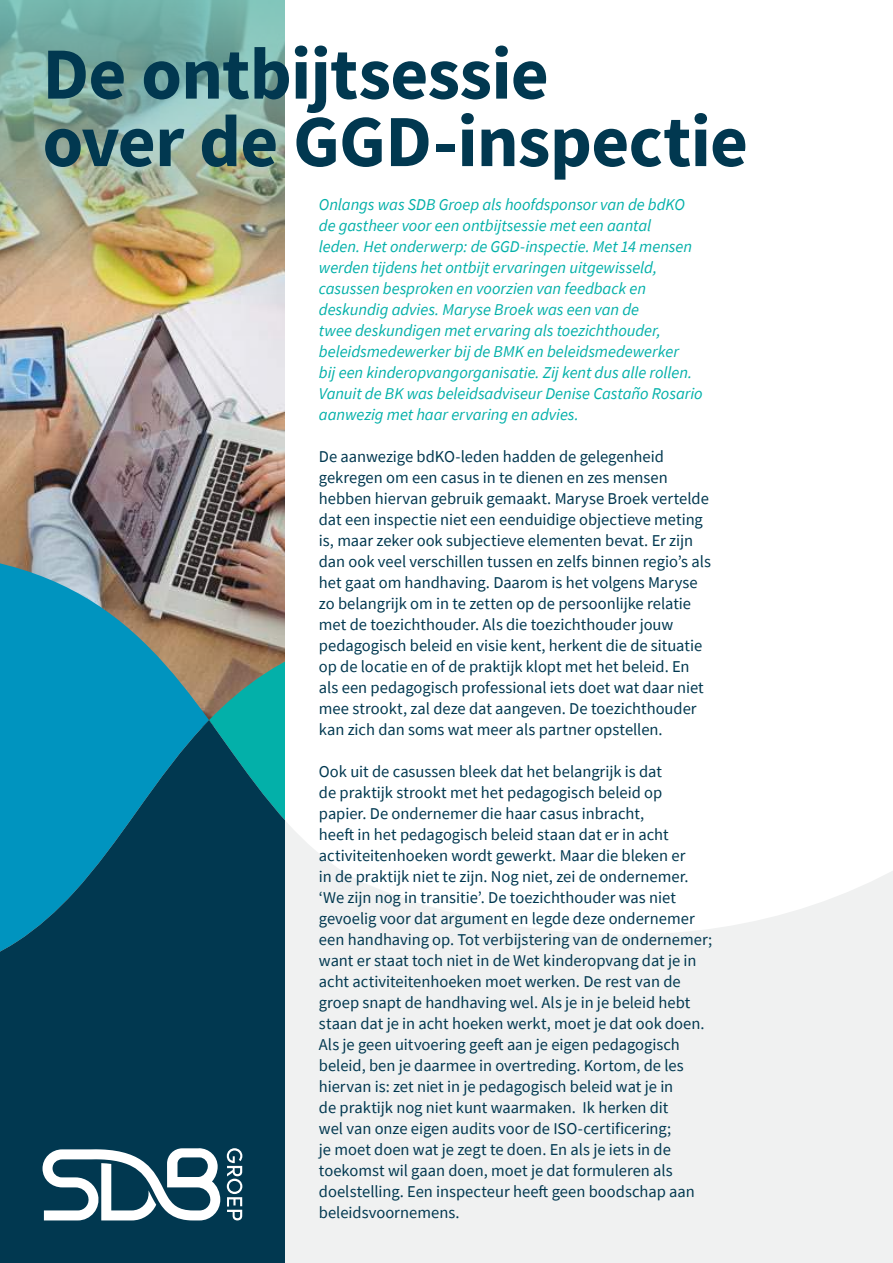
<style>
.page{position:relative;width:893px;height:1263px;background:#fff}
.page>*{position:absolute;margin:0;border:0;box-sizing:border-box;transform-origin:0 0}
.t1{font:700 73.5px/67.5px "Source Sans Pro";letter-spacing:-.01em;color:#013850}
.t2{font:16.5px/21px "Source Sans Pro";color:#013850}
.t3{font:italic 16.5px/21px "Source Sans Pro";letter-spacing:-.005em;color:#03b0a9}
</style>
<div class="page">
<img style="left:0;top:336px;width:285px;height:267px">
<svg style="left:285px;top:821px;width:608px;height:442px;fill:#f0f1f1"></svg>
<svg style="left:0;top:527px;width:209px;height:193px;background:#568795"></svg>
<svg style="left:0;top:720px;width:43px;height:543px;background:#005d7c"></svg>
<svg style="left:43px;top:603px;width:242px;height:660px;background:#175c72"></svg>
<img style="left:0;top:0;width:285px;height:336px">
<h1 class="t1" style="left:43px;top:46px;width:707px">De ontbijtsessie<br>over de GGD-inspectie</h1>
<p class="t3" style="left:319px;top:195px;width:385px">Onlangs was SDB Groep als hoofdsponsor van de bdKO de gastheer voor een ontbijtsessie met een aantal<br>leden. Het onderwerp: de GGD-inspectie. Met 14 mensen werden tijdens het ontbijt ervaringen uitgewisseld, casussen besproken en voorzien van feedback en deskundig advies. Maryse Broek was een van de<br>twee deskundigen met ervaring als toezichthouder, beleidsmedewerker bij de BMK en beleidsmedewerker<br>bij een kinderopvangorganisatie. Zij kent dus alle rollen.<br>Vanuit de BK was beleidsadviseur Denise Castaño Rosario aanwezig met haar ervaring en advies.</p>
<p class="t2" style="left:319px;top:447px;width:394px">De aanwezige bdKO-leden hadden de gelegenheid gekregen om een casus in te dienen en zes mensen hebben hiervan gebruik gemaakt. Maryse Broek vertelde dat een inspectie niet een eenduidige objectieve meting is, maar zeker ook subjectieve elementen bevat. Er zijn dan ook veel verschillen tussen en zelfs binnen regio’s als het gaat om handhaving. Daarom is het volgens Maryse zo belangrijk om in te zetten op de persoonlijke relatie met de toezichthouder. Als die toezichthouder jouw pedagogisch beleid en visie kent, herkent die de situatie op de locatie en of de praktijk klopt met het beleid. En als een pedagogisch professional iets doet wat daar niet mee strookt, zal deze dat aangeven. De toezichthouder kan zich dan soms wat meer als partner opstellen.</p>
<p class="t2" style="left:319px;top:762px;width:395px">Ook uit de casussen bleek dat het belangrijk is dat<br>de praktijk strookt met het pedagogisch beleid op papier. De ondernemer die haar casus inbracht,<br>hee昀琀 in het pedagogisch beleid staan dat er in acht activiteitenhoeken wordt gewerkt. Maar die bleken er<br>in de praktijk niet te zijn. Nog niet, zei de ondernemer. ‘We zijn nog in transitie’. De toezichthouder was niet gevoelig voor dat argument en legde deze ondernemer een handhaving op. Tot verbijstering van de ondernemer; want er staat toch niet in de Wet kinderopvang dat je in acht activiteitenhoeken moet werken. De rest van de groep snapt de handhaving wel. Als je in je beleid hebt staan dat je in acht hoeken werkt, moet je dat ook doen.<br>Als je geen uitvoering gee昀琀 aan je eigen pedagogisch beleid, ben je daarmee in overtreding. Kortom, de les hiervan is: zet niet in je pedagogisch beleid wat je in<br>de praktijk nog niet kunt waarmaken. Ik herken dit<br>wel van onze eigen audits voor de ISO-certi昀椀cering;<br>je moet doen wat je zegt te doen. En als je iets in de toekomst wil gaan doen, moet je dat formuleren als doelstelling. Een inspecteur hee昀琀 geen boodschap aan beleidsvoornemens.</p>
</div>
